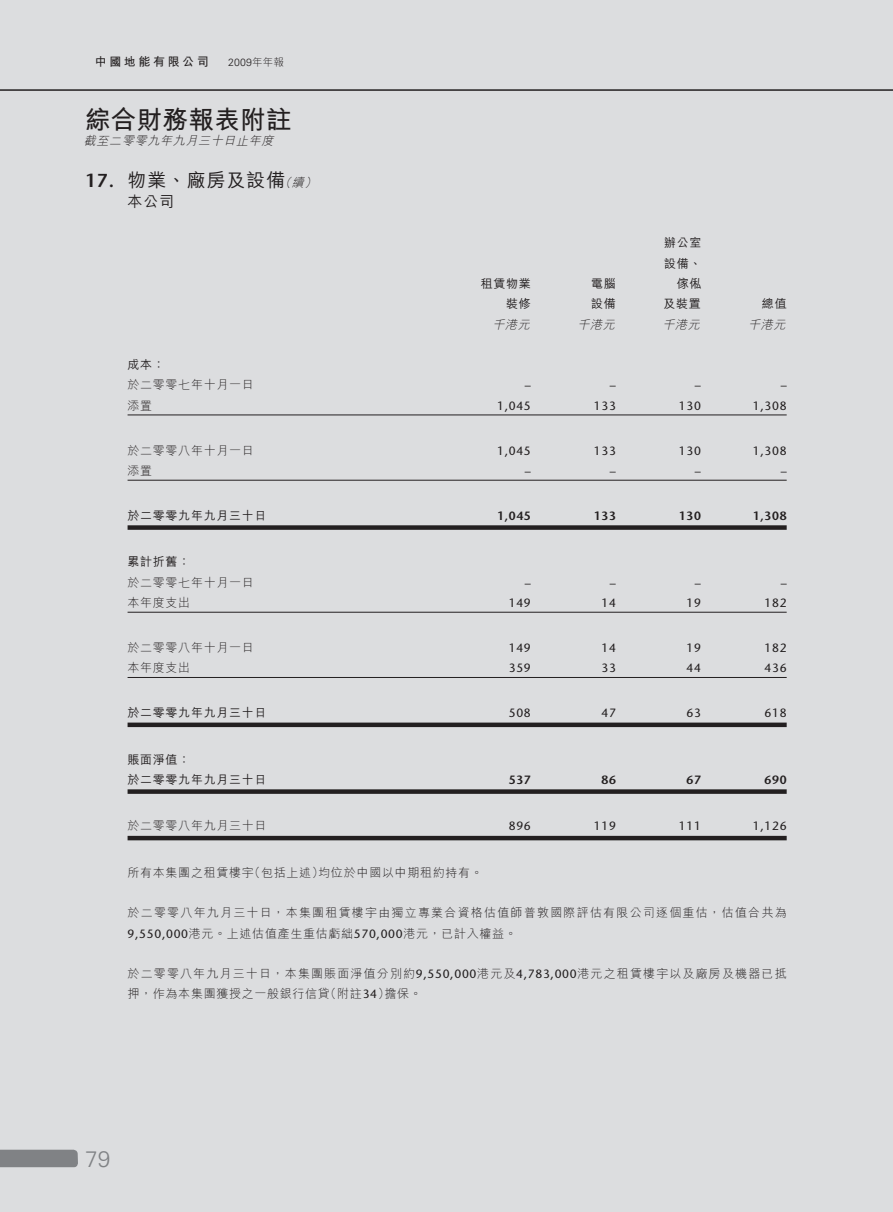
<style>
.page{position:relative;width:893px;height:1212px;background:#dcdddf}
.page>*{position:absolute;margin:0;border:0;box-sizing:border-box;transform-origin:0 0}
.t1{font:700 25.5px "M Hei HK";letter-spacing:.015em;color:#231f20}
.t2{font:300 22.5px "Univers LT Std";color:#808285}
.t3{font:500 18.75px "M Hei HK";letter-spacing:.055em;color:#231f20}
.t4{font:500 15px "M Hei HK";color:#231f20}
.t5{font:300 12px/20.2px "M Hei HK";letter-spacing:.055em;color:#231f20}
.t6{font:500 12px "Stone Sans Std";letter-spacing:.055em;color:#231f20}
.t7{font:300 12px/20.2px "M Hei HK";letter-spacing:.1em;color:#231f20}
.t8{font:300 12px/20.2px "M Hei HK";letter-spacing:.095em;color:#231f20}
.t9{font:500 12px/20.2px "M Hei HK";letter-spacing:.055em;color:#231f20}
.t10{font:italic 300 12px "M Hei HK";color:#231f20}
.t11{font:600 12px "Stone Sans Std";letter-spacing:.055em;color:#231f20}
.t12{font:700 12px "M Hei HK";letter-spacing:.215em;color:#231f20}
.t13{font:300 10.5px "Univers LT Std";color:#231f20}
.s1{font-family:"M Hei HK"}
.s2{font-family:"Stone Sans Std";font-weight:600}
.s3{font-weight:300;font-style:italic;font-size:12px}
.s4{font-weight:500}
.s5{font-family:"Stone Sans Std";font-weight:500}
</style>
<div class="page">
<svg style="left:0;top:1150px;width:78px;height:17px"></svg>
<hr style="left:0;top:89px;width:893px;height:2px;background:#231f20">
<hr style="left:128px;top:414px;width:659px;height:1px;background:#231f20">
<hr style="left:128px;top:480px;width:659px;height:1px;background:#231f20">
<div style="left:128px;top:525px;width:659px;height:5px;background:#231f20"></div>
<hr style="left:128px;top:612px;width:659px;height:1px;background:#231f20">
<hr style="left:128px;top:677px;width:659px;height:1px;background:#231f20">
<div style="left:128px;top:722px;width:659px;height:5px;background:#231f20"></div>
<div style="left:128px;top:789px;width:659px;height:5px;background:#231f20"></div>
<hr style="left:128px;top:836px;width:659px;height:4px;background:#231f20">
<p class="t12" style="left:95px;top:53px;width:115px">中國地能有限公司</p>
<p class="t13" style="left:228px;top:56px;width:57px">2009<span class="s1">年年報</span></p>
<p class="t1" style="left:85px;top:101px;width:208px">綜合財務報表附註</p>
<p class="t10" style="left:84px;top:133px;width:195px">截至二零零九年九月三十日止年度</p>
<p class="t3" style="left:85px;top:166px;width:237px"><span class="s2">17.</span> 物業、廠房及設備<span class="s3">（續）</span></p>
<p class="t4" style="left:128px;top:191px;width:48px">本公司</p>
<p class="t5" style="left:128px;top:354px;width:128px"><span class="s4">成本：<br></span>於二零零七年十月一日</p>
<p class="t9" style="left:664px;top:232px;width:39px">辦公室設備、</p>
<p class="t9" style="left:481px;top:273px;width:52px">租賃物業</p>
<p class="t9" style="left:591px;top:273px;width:26px">電腦</p>
<p class="t9" style="left:677px;top:273px;width:26px">傢俬</p>
<p class="t9" style="left:506px;top:293px;width:26px">裝修</p>
<p class="t9" style="left:591px;top:293px;width:26px">設備</p>
<p class="t9" style="left:664px;top:293px;width:39px">及裝置</p>
<p class="t9" style="left:762px;top:293px;width:26px">總值</p>
<p class="t10" style="left:492px;top:316px;width:43px">千港元</p>
<p class="t10" style="left:577px;top:316px;width:43px">千港元</p>
<p class="t10" style="left:662px;top:316px;width:43px">千港元</p>
<p class="t10" style="left:748px;top:316px;width:43px">千港元</p>
<p class="t6" style="left:525px;top:378px;width:7px">–</p>
<p class="t6" style="left:610px;top:378px;width:7px">–</p>
<p class="t6" style="left:695px;top:378px;width:7px">–</p>
<p class="t6" style="left:781px;top:378px;width:7px">–</p>
<p class="t5" style="left:128px;top:394px;width:26px">添置</p>
<p class="t6" style="left:497px;top:398px;width:35px">1,045</p>
<p class="t6" style="left:594px;top:398px;width:24px">133</p>
<p class="t6" style="left:679px;top:398px;width:24px">130</p>
<p class="t6" style="left:753px;top:398px;width:35px">1,308</p>
<p class="t5" style="left:128px;top:439px;width:128px">於二零零八年十月一日</p>
<p class="t6" style="left:497px;top:443px;width:35px">1,045</p>
<p class="t6" style="left:594px;top:443px;width:24px">133</p>
<p class="t6" style="left:679px;top:443px;width:24px">130</p>
<p class="t6" style="left:753px;top:443px;width:35px">1,308</p>
<p class="t5" style="left:128px;top:460px;width:26px">添置</p>
<p class="t6" style="left:525px;top:463px;width:7px">–</p>
<p class="t6" style="left:610px;top:463px;width:7px">–</p>
<p class="t6" style="left:695px;top:463px;width:7px">–</p>
<p class="t6" style="left:781px;top:463px;width:7px">–</p>
<p class="t9" style="left:128px;top:504px;width:140px">於二零零九年九月三十日</p>
<p class="t11" style="left:497px;top:508px;width:35px">1,045</p>
<p class="t11" style="left:594px;top:508px;width:24px">133</p>
<p class="t11" style="left:679px;top:508px;width:24px">130</p>
<p class="t11" style="left:753px;top:508px;width:35px">1,308</p>
<p class="t5" style="left:128px;top:551px;width:128px"><span class="s4">累計折舊：<br></span>於二零零七年十月一日</p>
<p class="t6" style="left:525px;top:575px;width:7px">–</p>
<p class="t6" style="left:610px;top:575px;width:7px">–</p>
<p class="t6" style="left:695px;top:575px;width:7px">–</p>
<p class="t6" style="left:781px;top:575px;width:7px">–</p>
<p class="t5" style="left:128px;top:592px;width:64px">本年度支出</p>
<p class="t6" style="left:509px;top:595px;width:24px">149</p>
<p class="t6" style="left:601px;top:595px;width:16px">14</p>
<p class="t6" style="left:686px;top:595px;width:16px">19</p>
<p class="t6" style="left:765px;top:595px;width:24px">182</p>
<p class="t5" style="left:128px;top:637px;width:128px">於二零零八年十月一日</p>
<p class="t6" style="left:509px;top:640px;width:24px">149</p>
<p class="t6" style="left:601px;top:640px;width:16px">14</p>
<p class="t6" style="left:686px;top:640px;width:16px">19</p>
<p class="t6" style="left:765px;top:640px;width:24px">182</p>
<p class="t5" style="left:128px;top:657px;width:64px">本年度支出</p>
<p class="t6" style="left:509px;top:661px;width:24px">359</p>
<p class="t6" style="left:601px;top:661px;width:16px">33</p>
<p class="t6" style="left:686px;top:661px;width:16px">44</p>
<p class="t6" style="left:765px;top:661px;width:24px">436</p>
<p class="t9" style="left:128px;top:702px;width:140px">於二零零九年九月三十日</p>
<p class="t6" style="left:509px;top:706px;width:24px">508</p>
<p class="t6" style="left:601px;top:706px;width:16px">47</p>
<p class="t6" style="left:686px;top:706px;width:16px">63</p>
<p class="t6" style="left:765px;top:706px;width:24px">618</p>
<p class="t9" style="left:128px;top:748px;width:140px">賬面淨值：<br>於二零零九年九月三十日</p>
<p class="t11" style="left:509px;top:772px;width:24px">537</p>
<p class="t11" style="left:601px;top:772px;width:16px">86</p>
<p class="t11" style="left:686px;top:772px;width:16px">67</p>
<p class="t11" style="left:765px;top:772px;width:24px">690</p>
<p class="t5" style="left:128px;top:815px;width:140px">於二零零八年九月三十日</p>
<p class="t6" style="left:509px;top:819px;width:24px">896</p>
<p class="t6" style="left:594px;top:819px;width:24px">119</p>
<p class="t6" style="left:679px;top:819px;width:24px">111</p>
<p class="t6" style="left:753px;top:819px;width:35px">1,126</p>
<p class="t5" style="left:128px;top:862px;width:357px">所有本集團之租賃樓宇（包括上述）均位於中國以中期租約持有。</p>
<p class="t7" style="left:128px;top:902px;width:661px">於二零零八年九月三十日，本集團租賃樓宇由獨立專業合資格估值師普敦國際評估有限公司逐個重估，估值合共為<br><span class="s5">9,550,000</span>港元。上述估值產生重估虧絀<span class="s5">570,000</span>港元，已計入權益。</p>
<p class="t8" style="left:128px;top:963px;width:661px">於二零零八年九月三十日，本集團賬面淨值分別約<span class="s5">9,550,000</span>港元及<span class="s5">4,783,000</span>港元之租賃樓宇以及廠房及機器已抵押，作為本集團獲授之一般銀行信貸（附註<span class="s5">34</span>）擔保。</p>
<p class="t2" style="left:85px;top:1145px;width:27px">79</p>
</div>
